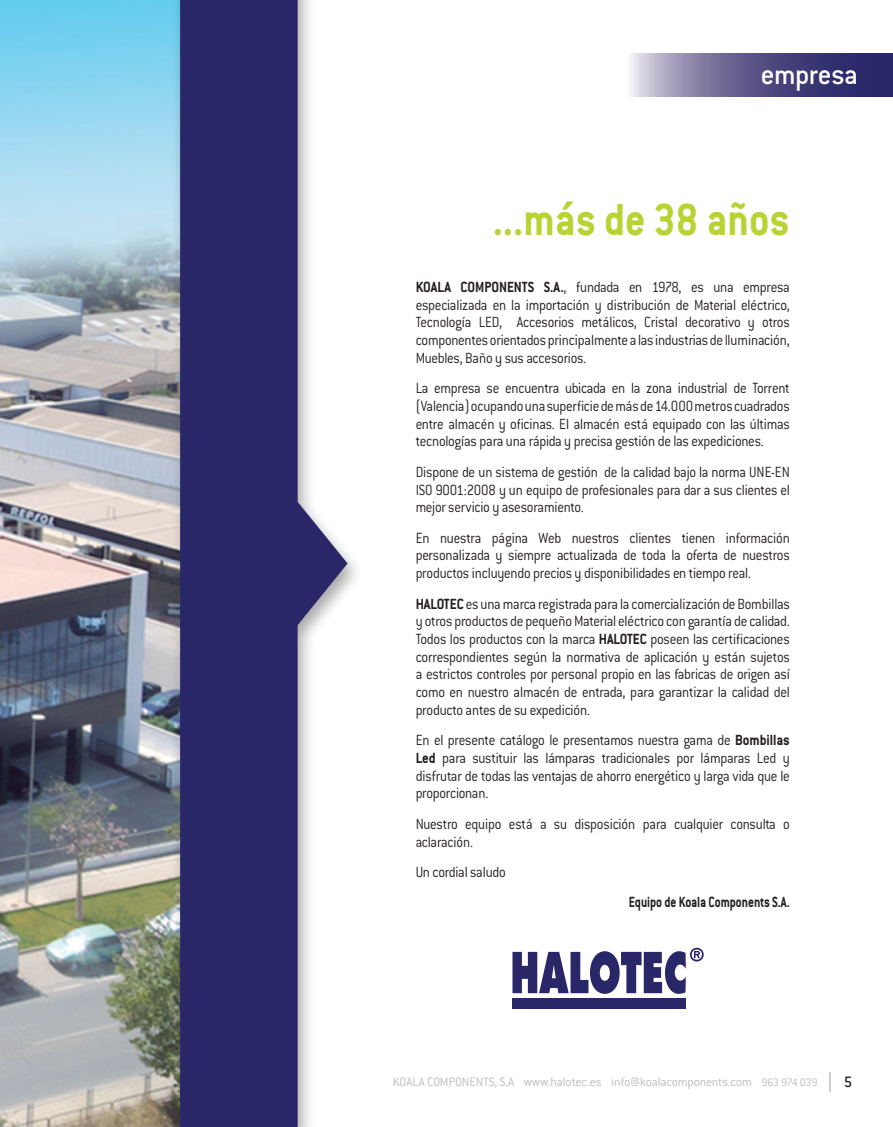
<style>
.page{position:relative;width:893px;height:1127px;background:#fff}
.page>*{position:absolute;margin:0;border:0;box-sizing:border-box;transform-origin:0 0}
.t1{font:700 49.35px "Conduit ITC";color:#b7d434;scale:.9 1}
.t2{font:500 30px "Conduit ITC";color:#fff}
.t3{font:500 16.5px "Conduit ITC";color:#231f20}
.t4{font:300 16.2px/17.7px "Conduit ITC";letter-spacing:-.02em;color:#231f20;text-align:justify;scale:.9 1}
.t5{font:700 16.2px "Conduit ITC";letter-spacing:-.005em;color:#231f20;scale:.8 1}
.t6{font:300 13.5px "Conduit ITC";letter-spacing:-.015em;color:#bcbdc0}
.s1{font-weight:700}
.s2{font-size:12px}
</style>
<div class="page">
<svg style="left:829px;top:1072px;width:2px;height:19px"></svg>
<svg style="left:630px;top:54px;width:263px;height:42px;background:#656090"></svg>
<img style="left:0;top:0;width:170px;height:1127px">
<div style="left:512px;top:998px;width:174px;height:11px;background:#2a2769"></div>
<svg style="left:512px;top:948px;width:192px;height:46px"></svg>
<div style="left:170px;top:0;width:194px;height:1127px;background:#231f20;opacity:.4"></div>
<svg style="left:180px;top:0;width:168px;height:1127px;fill:#2a2769"></svg>
<h2 class="t2" style="left:761px;top:58px;width:99px">empresa</h2>
<h1 class="t1" style="left:493px;top:191px;width:332px">...más de 38 años</h1>
<p class="t4" style="left:416px;top:278px;width:417px"><span class="s1">KOALA COMPONENTS S.A.</span>, fundada en 1978, es una empresa especializada en la importación y distribución de Material eléctrico, Tecnología LED, Accesorios metálicos, Cristal decorativo y otros componentes orientados principalmente a las industrias de Iluminación, Muebles, Baño y sus accesorios.</p>
<p class="t4" style="left:416px;top:379px;width:417px">La empresa se encuentra ubicada en la zona industrial de Torrent (Valencia) ocupando una superficie de más de 14.000 metros cuadrados entre almacén y oficinas. El almacén está equipado con las últimas tecnologías para una rápida y precisa gestión de las expediciones.</p>
<p class="t4" style="left:416px;top:463px;width:417px">Dispone de un sistema de gestión de la calidad bajo la norma UNE-EN ISO 9001:2008 y un equipo de profesionales para dar a sus clientes el mejor servicio y asesoramiento.</p>
<p class="t4" style="left:416px;top:529px;width:417px">En nuestra página Web nuestros clientes tienen información personalizada y siempre actualizada de toda la oferta de nuestros productos incluyendo precios y disponibilidades en tiempo real.</p>
<p class="t4" style="left:416px;top:595px;width:417px"><span class="s1">HALOTEC</span> es una marca registrada para la comercialización de Bombillas y otros productos de pequeño Material eléctrico con garantía de calidad.<br>Todos los productos con la marca <span class="s1">HALOTEC</span> poseen las certificaciones correspondientes según la normativa de aplicación y están sujetos a estrictos controles por personal propio en las fabricas de origen así como en nuestro almacén de entrada, para garantizar la calidad del producto antes de su expedición.</p>
<p class="t4" style="left:416px;top:731px;width:417px">En el presente catálogo le presentamos nuestra gama de <span class="s1">Bombillas Led</span> para sustituir las lámparas tradicionales por lámparas Led y disfrutar de todas las ventajas de ahorro energético y larga vida que le proporcionan.</p>
<p class="t4" style="left:416px;top:815px;width:417px">Nuestro equipo está a su disposición para cualquier consulta o aclaración.</p>
<p class="t4" style="left:416px;top:863px;width:102px">Un cordial saludo</p>
<p class="t5" style="left:629px;top:893px;width:203px">Equipo de Koala Components S.A.</p>
<p class="t6" style="left:393px;top:1074px;width:426px">KOALA COMPONENTS, S.A www.halotec.es info@koalacomponents.com <span class="s2">963 974 039</span></p>
<p class="t3" style="left:844px;top:1072px;width:10px">5</p>
</div>
